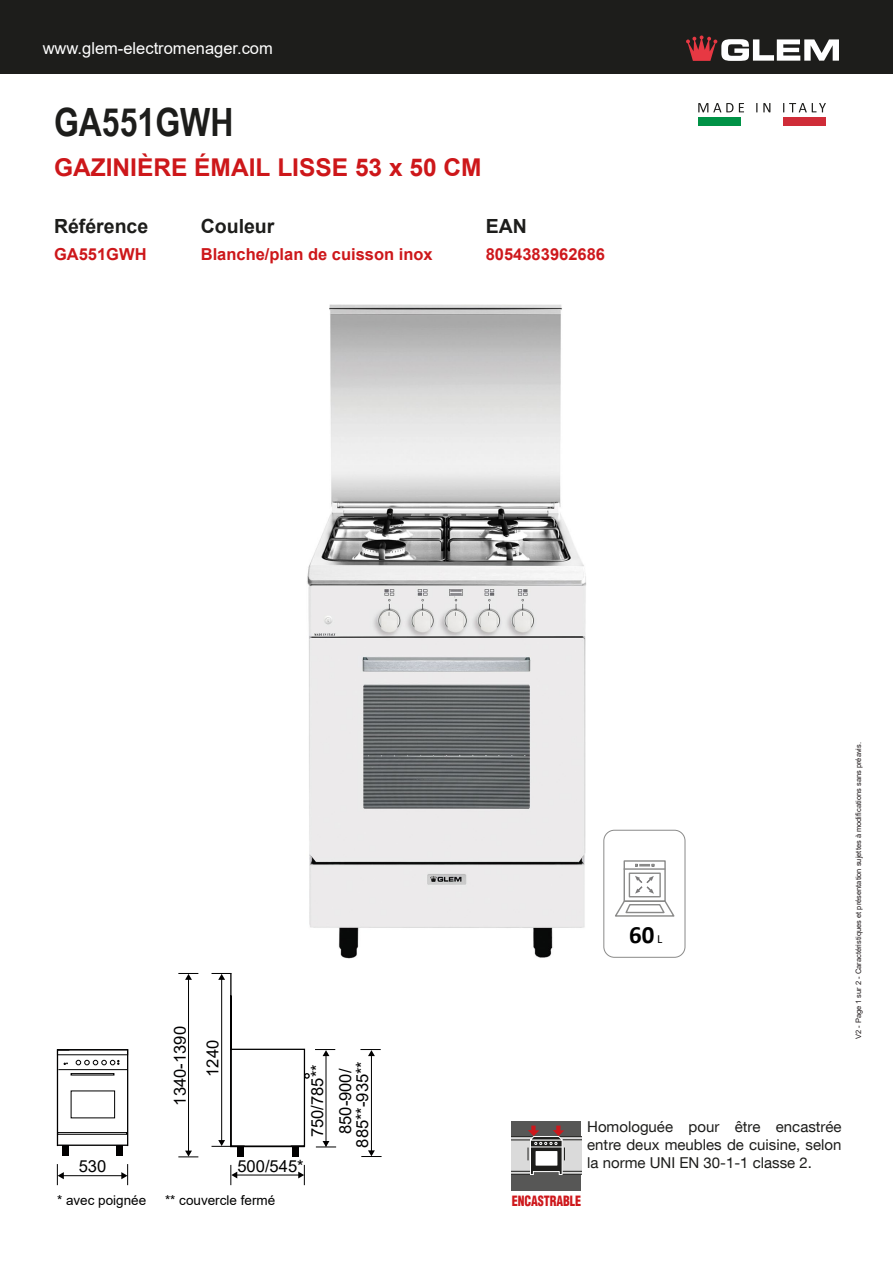
<style>
.page{position:relative;width:893px;height:1263px;background:#fff}
.page>*{position:absolute;margin:0;border:0;box-sizing:border-box;transform-origin:0 0}
.t1{font:700 39px "Arial Narrow";color:#1d1d1b}
.t2{font:700 24.9px "Calibri";color:#010101}
.t3{font:700 24.45px "Arial";color:#cd171a}
.t4{font:700 19.5px "Arial";color:#1d1d1b}
.t5{font:16.65px/28px "Arial";color:#010000}
.t6{font:700 16.5px "Arial";color:#cd171a}
.t7{font:16.5px "Arial";color:#fff}
.t8{font:700 16.5px "Arial";color:#ce181c}
.t9{font:15px/18px "Helvetica Neue LT Com";color:#1d1d1b;text-align:justify}
.t10{font:900 condensed 13.8px "Helvetica LT Std";letter-spacing:-.005em;color:#ce181c;scale:.88 1}
.t11{font:13.5px "Arial";color:#010000}
.t12{font:7.5px "Arial";color:#1d1718}
.s1{font-weight:400;font-size:12.45px}
</style>
<div class="page">
<div style="left:292px;top:1146px;width:7px;height:11px;background:#010000"></div>
<div style="left:237px;top:1146px;width:6px;height:11px;background:#010000"></div>
<div style="left:62px;top:1145px;width:7px;height:11px;background:#010000"></div>
<div style="left:116px;top:1145px;width:7px;height:11px;background:#010000"></div>
<div style="left:230px;top:1049px;width:75px;height:98px;border:1px solid #010000"></div>
<hr style="left:230px;top:1146px;width:75px;height:1px;background:#010000">
<hr style="left:230px;top:973px;width:2px;height:77px;background:#010000">
<hr style="left:236px;top:1175px;width:63px;height:1px;background:#010000">
<svg style="left:298px;top:1165px;width:7px;height:20px"></svg>
<svg style="left:230px;top:1165px;width:7px;height:20px"></svg>
<svg style="left:304px;top:1073px;width:6px;height:6px"></svg>
<hr style="left:371px;top:1055px;width:1px;height:96px;background:#010000">
<svg style="left:360px;top:1049px;width:21px;height:7px"></svg>
<svg style="left:361px;top:1150px;width:21px;height:7px"></svg>
<hr style="left:326px;top:1055px;width:1px;height:91px;background:#010000">
<svg style="left:315px;top:1049px;width:20px;height:7px"></svg>
<svg style="left:316px;top:1141px;width:20px;height:7px"></svg>
<hr style="left:188px;top:978px;width:1px;height:177px;background:#010000">
<svg style="left:76px;top:1060px;width:43px;height:5px"></svg>
<svg style="left:59px;top:1054px;width:11px;height:81px"></svg>
<hr style="left:58px;top:1069px;width:70px;height:1px;background:#010000">
<div style="left:71px;top:1073px;width:43px;height:2px;border:1px solid #010000"></div>
<div style="left:57px;top:1049px;width:71px;height:98px;border:1px solid #010000"></div>
<hr style="left:63px;top:1175px;width:59px;height:1px;background:#010000">
<svg style="left:121px;top:1164px;width:7px;height:21px"></svg>
<svg style="left:57px;top:1164px;width:7px;height:21px"></svg>
<div style="left:57px;top:1132px;width:70px;height:2px;border:1px solid #010000"></div>
<hr style="left:57px;top:1144px;width:71px;height:2px;background:#010000">
<hr style="left:221px;top:976px;width:1px;height:165px;background:#010000">
<svg style="left:178px;top:973px;width:20px;height:7px"></svg>
<svg style="left:212px;top:973px;width:20px;height:7px"></svg>
<svg style="left:178px;top:1150px;width:20px;height:7px"></svg>
<svg style="left:212px;top:1140px;width:33px;height:7px"></svg>
<div style="left:512px;top:1121px;width:69px;height:69px;background:#575756"></div>
<svg style="left:512px;top:1125px;width:69px;height:50px"></svg>
<div style="left:603px;top:830px;width:82px;height:128px;border:1px solid #8a8a89;border-radius:11px"></div>
<div style="left:624px;top:860px;width:42px;height:42px;border:1px solid #8a8a89"></div>
<svg style="left:635px;top:864px;width:19px;height:2px"></svg>
<hr style="left:624px;top:868px;width:41px;height:2px;background:#8a8a89">
<div style="left:629px;top:872px;width:32px;height:25px;border:1px solid #8a8a89"></div>
<svg style="left:615px;top:900px;width:60px;height:17px"></svg>
<svg style="left:635px;top:876px;width:19px;height:18px"></svg>
<img style="left:307px;top:304px;width:279px;height:655px">
<div style="left:698px;top:117px;width:43px;height:8px;background:#009246"></div>
<div style="left:783px;top:117px;width:43px;height:8px;background:#cf2c38"></div>
<svg style="left:698px;top:103px;width:35px;height:9px"></svg>
<svg style="left:739px;top:103px;width:5px;height:9px"></svg>
<svg style="left:763px;top:103px;width:7px;height:9px"></svg>
<svg style="left:783px;top:103px;width:43px;height:9px"></svg>
<div style="left:0;top:0;width:893px;height:74px;background:#1d1d1b"></div>
<svg style="left:686px;top:35px;width:153px;height:26px"></svg>
<p class="t7" style="left:43px;top:37px;width:232px">www.glem-electromenager.com</p>
<h1 class="t1" style="left:54px;top:93px;width:181px">GA551GWH</h1>
<h3 class="t3" style="left:54px;top:150px;width:429px">GAZINIÈRE ÉMAIL LISSE 53 x 50 CM</h3>
<h3 class="t4" style="left:54px;top:213px;width:96px">Référence</h3>
<p class="t6" style="left:54px;top:242px;width:94px">GA551GWH</p>
<h3 class="t4" style="left:201px;top:213px;width:75px">Couleur</h3>
<p class="t6" style="left:201px;top:242px;width:233px">Blanche/plan de cuisson inox</p>
<h3 class="t4" style="left:486px;top:213px;width:43px">EAN</h3>
<p class="t8" style="left:486px;top:242px;width:121px">8054383962686</p>
<p class="t5" style="left:79px;top:1152px;width:29px">530</p>
<p class="t5" style="left:166px;top:1105px;width:81px;rotate:-90deg">1340-1390</p>
<p class="t5" style="left:199px;top:1077px;width:38px;rotate:-90deg">1240</p>
<p class="t5" style="left:348px;top:1148px;width:88px;rotate:-90deg">885**-935**</p>
<p class="t5" style="left:303px;top:1137px;width:74px;rotate:-90deg">750/785**<br>850-900/</p>
<p class="t5" style="left:237px;top:1152px;width:68px">500/545*</p>
<p class="t11" style="left:57px;top:1191px;width:91px">* avec poignée</p>
<p class="t11" style="left:165px;top:1191px;width:112px">** couvercle fermé</p>
<h2 class="t2" style="left:629px;top:917px;width:35px">60<span class="s1">L</span></h2>
<p class="t12" style="left:853px;top:1039px;width:299px;rotate:-90deg">V2 - Page 1 sur 2 - Caractéristiques et présentation sujettes à modifications sans préavis.</p>
<p class="t9" style="left:587px;top:1117px;width:256px">Homologuée pour être encastrée entre deux meubles de cuisine, selon la norme UNI EN 30-1-1 classe 2.</p>
<p class="t10" style="left:512px;top:1192px;width:81px">ENCASTRABLE</p>
</div>
